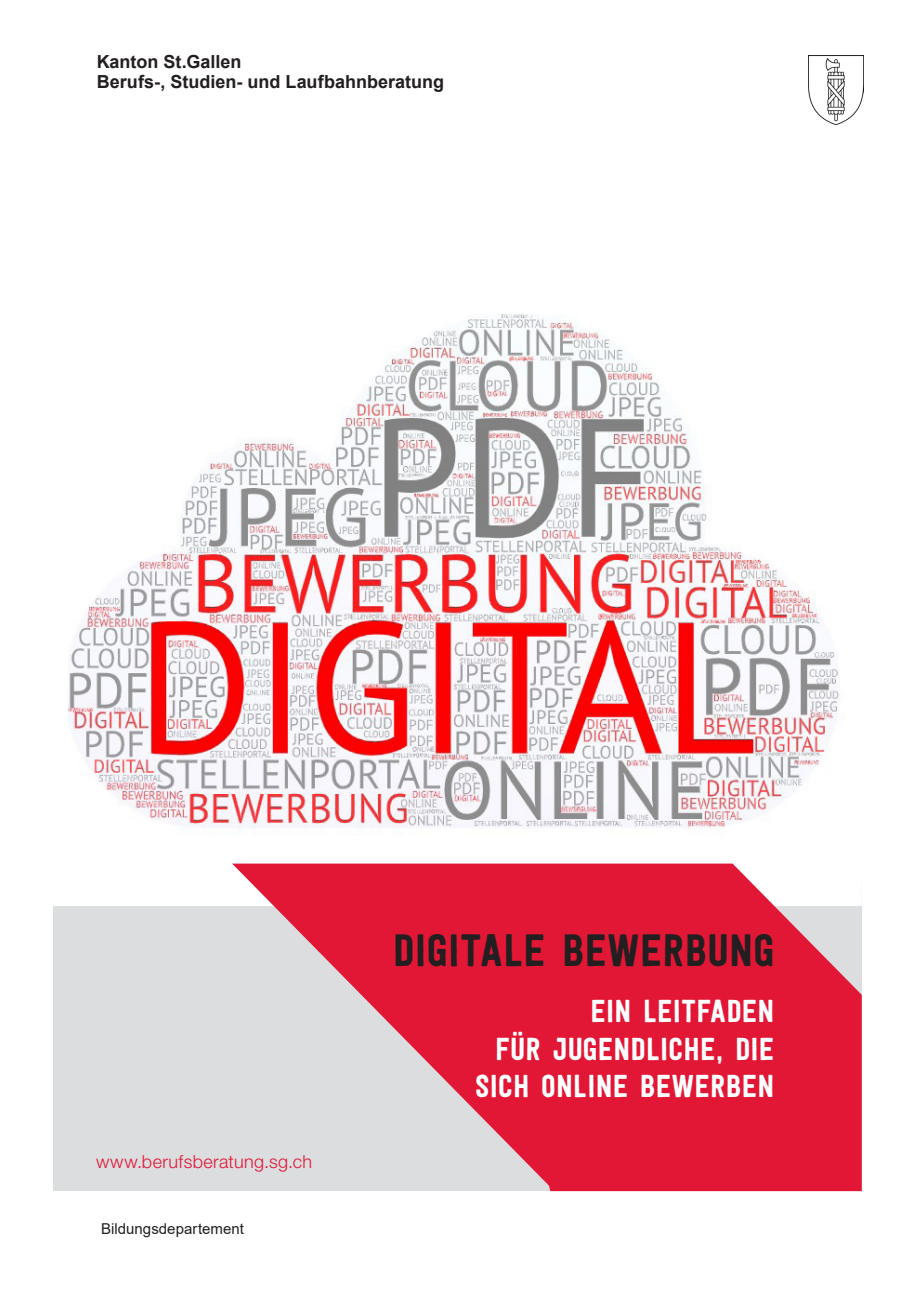
<style>
.page{position:relative;width:919px;height:1289px;background:#fff}
.page>*{position:absolute;margin:0;border:0;box-sizing:border-box;transform-origin:0 0}
.t1{font:45px "Festivo Letters No 1";letter-spacing:.01em;color:#231f20}
.t2{font:31.5px/37.5px "Festivo Letters No 1";letter-spacing:.01em;color:#fff;text-align:right}
.t3{font:700 18px "Arial";color:#231f20}
.t4{font:300 18px "Helvetica Neue LT Std";letter-spacing:.02em;color:#e21736}
.t5{font:15px "Arial";letter-spacing:.005em;color:#231f20}
</style>
<div class="page">
<img style="left:808px;top:55px;width:55px;height:70px">
<div style="left:53px;top:339px;width:808px;height:852px;background:#dcdddf"></div>
<div style="left:68px;top:841px;width:793px;height:65px;background:#fff"></div>
<img style="left:68px;top:314px;width:793px;height:527px">
<svg style="left:232px;top:863px;width:629px;height:328px;fill:#e21736"></svg>
<div style="left:30px;top:306px;width:38px;height:600px;background:#fff"></div>
<p class="t3" style="left:97px;top:49px;width:146px">Kanton St.Gallen</p>
<p class="t3" style="left:97px;top:69px;width:349px">Berufs-, Studien- und Laufbahnberatung</p>
<p class="t1" style="left:393px;top:922px;width:383px">DIGITALE BEWERBUNG</p>
<p class="t4" style="left:96px;top:1150px;width:217px">www.berufsberatung.sg.ch</p>
<p class="t5" style="left:101px;top:1217px;width:144px">Bildungsdepartement</p>
<p class="t2" style="left:475px;top:991px;width:301px">EIN LEITFADEN<br>FÜR JUGENDLICHE, DIE<br>SICH ONLINE BEWERBEN</p>
</div>
